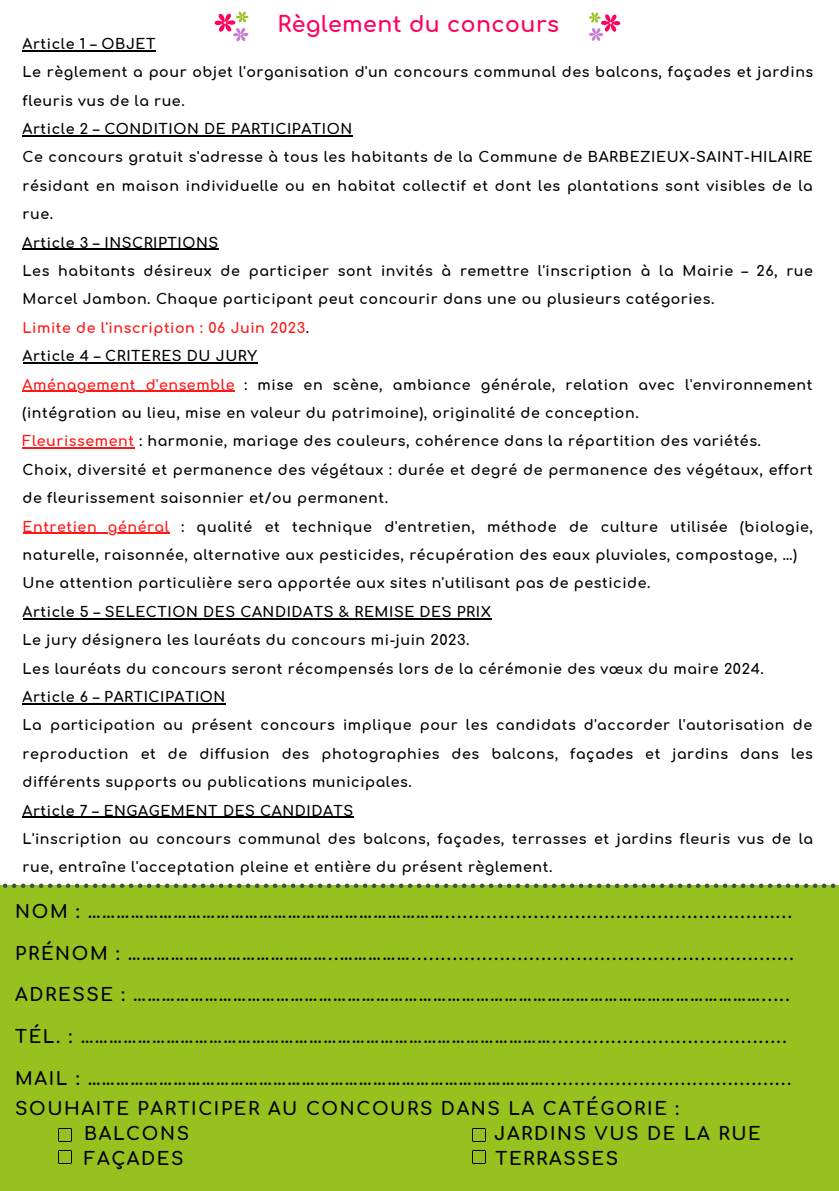
<style>
.page{position:relative;width:839px;height:1191px;background:#fff}
.page>*{position:absolute;margin:0;border:0;box-sizing:border-box;transform-origin:0 0}
.t1{font:700 22px "Comfortaa";letter-spacing:.02em;color:#ff005c}
.t2{font:700 18px/30.4px "Comfortaa";letter-spacing:.09em;color:#000}
.t3{font:700 14.2px/28.4px "Comfortaa";letter-spacing:.04em;color:#000}
.s1{color:#ff1616}
</style>
<div class="page">
<hr style="left:23px;top:50px;width:133px;height:1px;background:#000">
<hr style="left:23px;top:135px;width:330px;height:1px;background:#000">
<hr style="left:23px;top:249px;width:196px;height:1px;background:#000">
<hr style="left:23px;top:362px;width:234px;height:2px;background:#000">
<hr style="left:23px;top:391px;width:212px;height:1px;background:#ff1616">
<hr style="left:23px;top:448px;width:112px;height:1px;background:#ff1616">
<hr style="left:23px;top:533px;width:147px;height:1px;background:#ff1616">
<hr style="left:23px;top:618px;width:468px;height:1px;background:#000">
<hr style="left:23px;top:703px;width:203px;height:1px;background:#000">
<hr style="left:23px;top:817px;width:331px;height:1px;background:#000">
<div style="left:0;top:886px;width:838px;height:305px;background:#96c11f"></div>
<svg style="left:214px;top:11px;width:35px;height:31px"></svg>
<svg style="left:589px;top:12px;width:32px;height:29px"></svg>
<svg style="left:58px;top:1150px;width:14px;height:14px"></svg>
<svg style="left:58px;top:1128px;width:14px;height:14px"></svg>
<svg style="left:472px;top:1150px;width:14px;height:14px"></svg>
<svg style="left:472px;top:1128px;width:14px;height:14px"></svg>
<svg style="left:0;top:884px;width:838px;height:4px"></svg>
<h1 class="t1" style="left:277px;top:13px;width:283px">Règlement du concours</h1>
<p class="t3" style="left:23px;top:30px;width:792px">Article 1 – OBJET<br>Le règlement a pour objet l'organisation d'un concours communal des balcons, façades et jardins fleuris vus de la rue.<br>Article 2 – CONDITION DE PARTICIPATION<br>Ce concours gratuit s'adresse à tous les habitants de la Commune de BARBEZIEUX-SAINT-HILAIRE résidant en maison individuelle ou en habitat collectif et dont les plantations sont visibles de la rue.<br>Article 3 – INSCRIPTIONS<br>Les habitants désireux de participer sont invités à remettre l'inscription à la Mairie – 26, rue Marcel Jambon. Chaque participant peut concourir dans une ou plusieurs catégories.<br><span class="s1">Limite de l'inscription : 06 Juin 2023</span>.<br>Article 4 – CRITERES DU JURY<br><span class="s1">Aménagement d'ensemble</span> : mise en scène, ambiance générale, relation avec l'environnement (intégration au lieu, mise en valeur du patrimoine), originalité de conception.<br><span class="s1">Fleurissement</span> : harmonie, mariage des couleurs, cohérence dans la répartition des variétés.<br>Choix, diversité et permanence des végétaux : durée et degré de permanence des végétaux, effort de fleurissement saisonnier et/ou permanent.<br><span class="s1">Entretien général</span> : qualité et technique d'entretien, méthode de culture utilisée (biologie, naturelle, raisonnée, alternative aux pesticides, récupération des eaux pluviales, compostage, …)<br>Une attention particulière sera apportée aux sites n'utilisant pas de pesticide.<br>Article 5 – SELECTION DES CANDIDATS &amp; REMISE DES PRIX<br>Le jury désignera les lauréats du concours mi-juin 2023.<br>Les lauréats du concours seront récompensés lors de la cérémonie des vœux du maire 2024.<br>Article 6 – PARTICIPATION<br>La participation au présent concours implique pour les candidats d'accorder l'autorisation de reproduction et de diffusion des photographies des balcons, façades et jardins dans les différents supports ou publications municipales.<br>Article 7 – ENGAGEMENT DES CANDIDATS<br>L'inscription au concours communal des balcons, façades, terrasses et jardins fleuris vus de la rue, entraîne l'acceptation pleine et entière du présent règlement.</p>
<p class="t2" style="left:15px;top:897px;width:778px">NOM : …………………………………………………………………...........................................................</p>
<p class="t2" style="left:15px;top:939px;width:780px">PRÉNOM : ……………………………………..…………….................................................................</p>
<p class="t2" style="left:15px;top:980px;width:776px">ADRESSE : …………………………………………………………………………………………………………………….....</p>
<p class="t2" style="left:15px;top:1022px;width:773px">TÉL. : ………………………………………………………………………………………........................................</p>
<p class="t2" style="left:15px;top:1064px;width:777px">MAIL : ……………………………………………………………………………………..........................................<br>SOUHAITE PARTICIPER AU CONCOURS DANS LA CATÉGORIE :</p>
<p class="t2" style="left:84px;top:1119px;width:106px">BALCONS</p>
<p class="t2" style="left:494px;top:1119px;width:268px">JARDINS VUS DE LA RUE</p>
<p class="t2" style="left:84px;top:1144px;width:101px">FAÇADES</p>
<p class="t2" style="left:495px;top:1144px;width:124px">TERRASSES</p>
</div>
